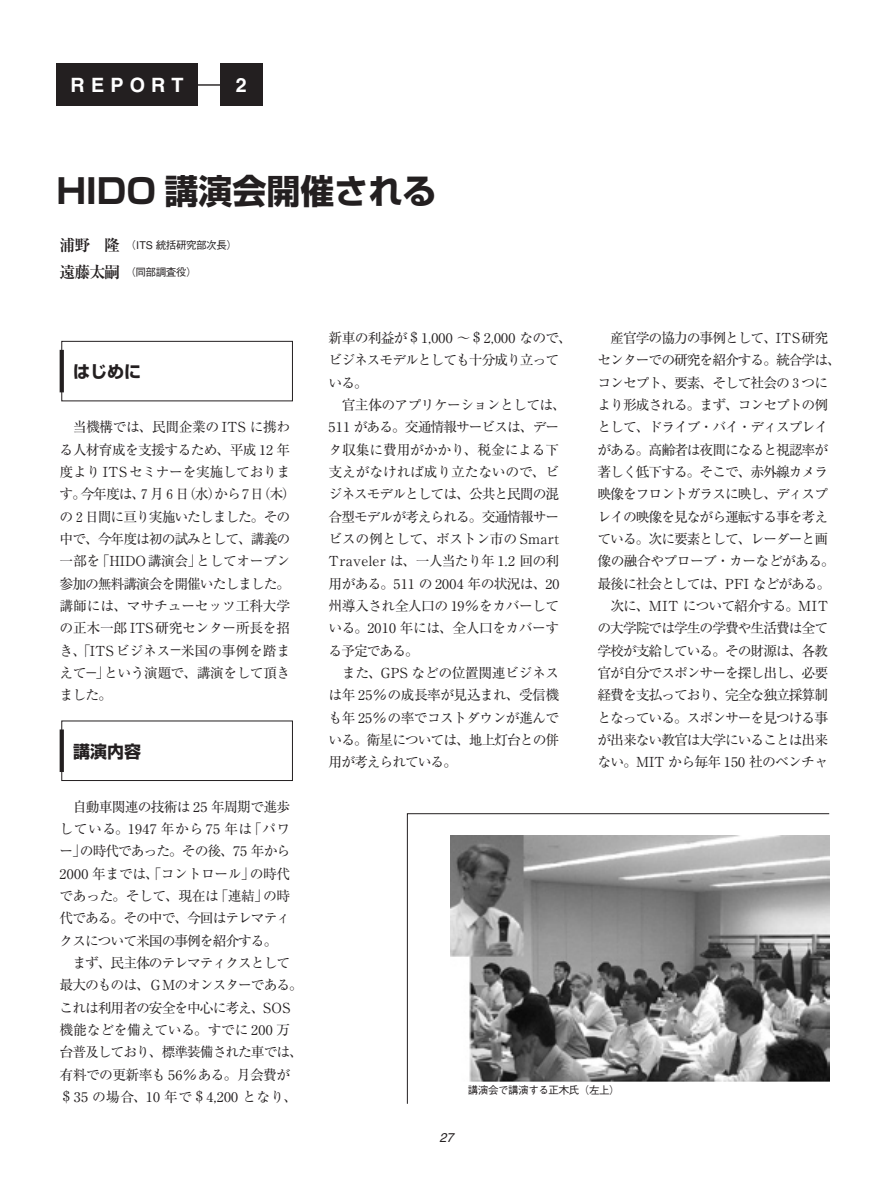
<style>
.page{position:relative;width:893px;height:1191px;background:#fff}
.page>*{position:absolute;margin:0;border:0;box-sizing:border-box;transform-origin:0 0}
.t1{font:700 34.05px "Shin Go";color:#231f20}
.t2{font:700 19.8px "Helvetica";letter-spacing:.315em;color:#fff}
.t3{font:700 16.95px "Shin Go";color:#231f20}
.t4{font:700 15.9px "Ryumin";letter-spacing:-.065em;color:#231f20}
.本文{font:13.8px/22.4px "Ryumin";letter-spacing:-.075em;color:#231f20;text-align:justify}
.本文-2{font:13.8px/22.4px "Ryumin";letter-spacing:-.045em;color:#231f20}
.本文-3{font:13.8px/22.4px "Ryumin";letter-spacing:-.05em;color:#231f20}
.t5{font:italic 12.75px "Helvetica";color:#231f20}
.t6{font:500 10.65px "Gothic BBB";letter-spacing:-.05em;color:#231f20}
</style>
<div class="page">
<svg style="left:407px;top:813px;width:423px;height:291px"></svg>
<div style="left:62px;top:341px;width:231px;height:60px;border:1px solid #231f20"></div>
<svg style="left:60px;top:350px;width:4px;height:42px"></svg>
<svg style="left:60px;top:729px;width:4px;height:43px"></svg>
<div style="left:56px;top:64px;width:142px;height:42px;background:#231f20"></div>
<div style="left:220px;top:64px;width:43px;height:42px;background:#231f20"></div>
<hr style="left:193px;top:84px;width:40px;height:2px;background:#231f20">
<p class="t2" style="left:71px;top:72px;width:114px">REPORT</p>
<p class="t2" style="left:236px;top:72px;width:12px">2</p>
<p class="t1" style="left:56px;top:169px;width:382px">HIDO 講演会開催される</p>
<p class="t4" style="left:60px;top:235px;width:62px">浦野　隆</p>
<p class="t6" style="left:126px;top:239px;width:113px">（ITS 統括研究部次長）</p>
<p class="t4" style="left:60px;top:262px;width:62px">遠藤太嗣</p>
<p class="t6" style="left:125px;top:266px;width:73px">（同部調査役）</p>
<p class="t3" style="left:73px;top:360px;width:70px">はじめに</p>
<p class="本文-3" style="left:60px;top:415px;width:238px">　当機構では、民間企業の ITS に携わる人材育成を支援するため、平成 12 年度より ITS セミナーを実施しております。今年度は、７月６日（水）から 7 日（木）の２日間に亘り実施いたしました。その中で、今年度は初の試みとして、講義の一部を「HIDO講演会」としてオープン参加の無料講演会を開催いたしました。</p>
<p class="本文" style="left:60px;top:594px;width:232px">講師には、マサチューセッツ工科大学の正木一郎 ITS研究センター所長を招き、「ITS ビジネス̶米国の事例を踏まえて̶」という演題で、講演をして頂きました。</p>
<p class="t3" style="left:73px;top:740px;width:70px">講演内容</p>
<p class="本文" style="left:60px;top:795px;width:232px">　自動車関連の技術は 25 年周期で進歩している。1947 年から 75 年は「パワー」の時代であった。その後、75 年から2000 年までは、「コントロール」の時代であった。そして、現在は「連結」の時代である。その中で、今回はテレマティクスについて米国の事例を紹介する。</p>
<p class="本文" style="left:60px;top:951px;width:245px;text-align:left">　まず、民主体のテレマティクスとして最大のものは、ＧＭのオンスターである。これは利用者の安全を中心に考え、SOS機能などを備えている。すでに 200 万台普及しており、標準装備された車では、有料での更新率も 56％ある。月会費が＄35 の場合、10 年で＄4,200 となり、</p>
<p class="本文" style="left:329px;top:326px;width:245px;text-align:left">新車の利益が＄1,000 ～＄2,000 なので、ビジネスモデルとしても十分成り立っている。</p>
<p class="本文-2" style="left:329px;top:393px;width:239px">　官主体のアプリケーションとしては、<br>511 がある。交通情報サービスは、データ収集に費用がかかり、税金による下支えがなければ成り立たないので、ビジネスモデルとしては、公共と民間の混合型モデルが考えられる。交通情報サービスの例として、ボストン市の Smart<br>Traveler は、一人当たり年 1.2 回の利用がある。511 の 2004 年の状況は、20州導入され全人口の 19％をカバーしている。2010 年には、全人口をカバーする予定である。</p>
<p class="本文" style="left:329px;top:661px;width:232px">　また、GPS などの位置関連ビジネスは年 25％の成長率が見込まれ、受信機も年 25％の率でコストダウンが進んでいる。衛星については、地上灯台との併用が考えられている。</p>
<p class="本文" style="left:598px;top:326px;width:245px;text-align:left">　産官学の協力の事例として、ITS 研究センターでの研究を紹介する。統合学は、コンセプト、要素、そして社会の３つにより形成される。まず、コンセプトの例として、ドライブ・バイ・ディスプレイがある。高齢者は夜間になると視認率が著しく低下する。そこで、赤外線カメラ映像をフロントガラスに映し、ディスプレイの映像を見ながら運転する事を考えている。次に要素として、レーダーと画像の融合やプローブ・カーなどがある。最後に社会としては、PFI などがある。</p>
<p class="本文" style="left:598px;top:594px;width:232px">　次に、MIT について紹介する。MITの大学院では学生の学費や生活費は全て学校が支給している。その財源は、各教官が自分でスポンサーを探し出し、必要経費を支払っており、完全な独立採算制となっている。スポンサーを見つける事が出来ない教官は大学にいることは出来ない。MIT から毎年 150 社のベンチャ</p>
<p class="t6" style="left:468px;top:1084px;width:154px">講演会で講演する正木氏（左上）</p>
<p class="t5" style="left:439px;top:1130px;width:16px">27</p>
</div>
